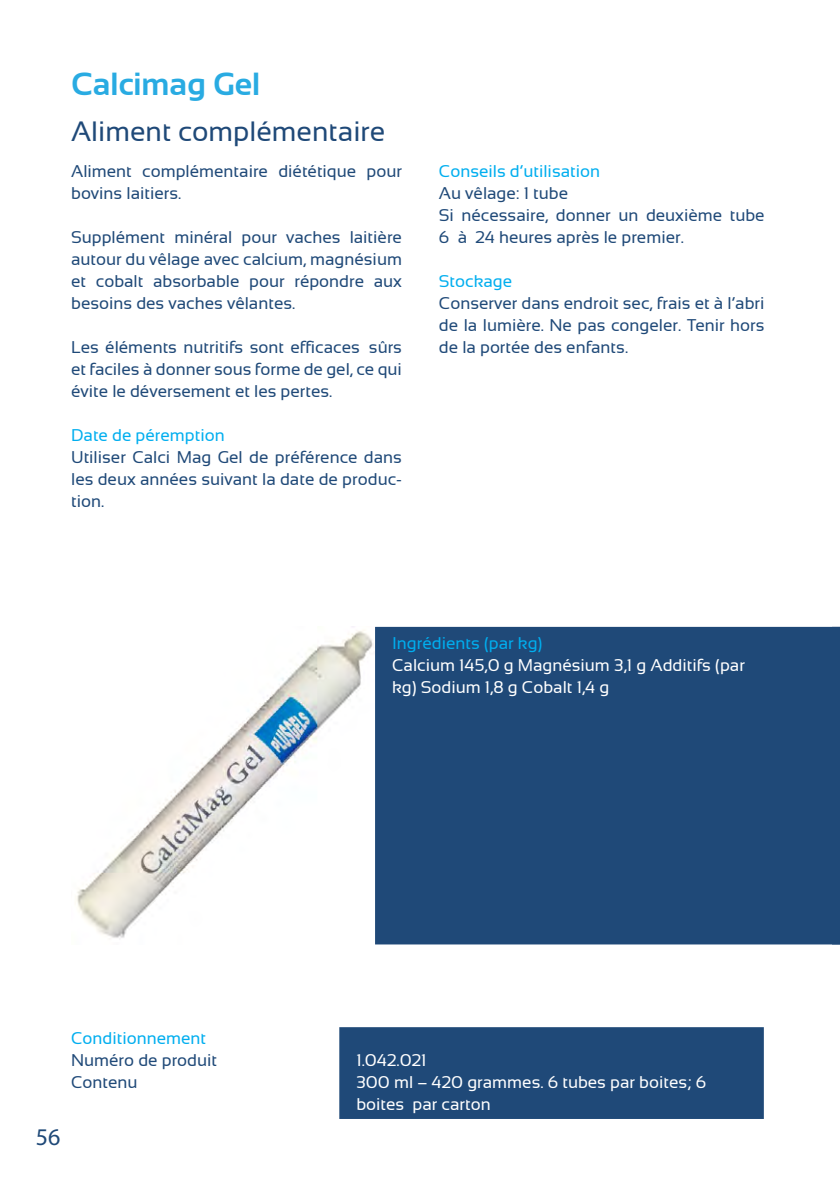
<style>
.page{position:relative;width:840px;height:1191px;background:#fff}
.page>*{position:absolute;margin:0;border:0;box-sizing:border-box;transform-origin:0 0}
.Text{font:700 32px "Sansation";color:#29abe2}
.t1{font:28px "Sansation";color:#1f4978}
.t2{font:24px "Myriad Pro";color:#1f4978}
.t3{font:17px/22px "Sansation";color:#1f4978;text-align:justify}
.t4{font:17px/22px "Sansation";color:#fff}
.t5{font:17px "Sansation";color:#00aeef}
.s1{font-style:inherit}
</style>
<div class="page">
<div style="left:339px;top:1027px;width:424px;height:92px;background:#1f4978;border:2px solid #1f4978"></div>
<div style="left:376px;top:628px;width:462px;height:315px;background:#1f4978"></div>
<div style="left:375px;top:627px;width:464px;height:317px;border:2px solid #1f4978"></div>
<svg style="left:831px;top:627px;width:8px;height:317px"></svg>
<img style="left:76px;top:630px;width:297px;height:308px">
<p class="Text" style="left:71px;top:66px;width:190px">Calcimag Gel</p>
<p class="t1" style="left:71px;top:115px;width:315px">Aliment complémentaire</p>
<p class="t3" style="left:71px;top:160px;width:332px">Aliment complémentaire diététique pour bovins laitiers.</p>
<p class="t3" style="left:71px;top:226px;width:332px">Supplément minéral pour vaches laitière autour du vêlage avec calcium, magnésium et cobalt absorbable pour répondre aux besoins des vaches vêlantes.</p>
<p class="t3" style="left:71px;top:336px;width:332px">Les éléments nutritifs sont efficaces sûrs et faciles à donner sous forme de gel, ce qui évite le déversement et les pertes.</p>
<p class="t5" style="left:71px;top:425px;width:155px">Date de péremption</p>
<p class="t3" style="left:71px;top:446px;width:332px">Utiliser Calci Mag Gel de préférence dans les deux années suivant la date de produc<span class="s1">‐ </span>tion.</p>
<p class="t5" style="left:438px;top:161px;width:163px">Conseils d’utilisation</p>
<p class="t3" style="left:438px;top:182px;width:131px">Au vêlage: 1 tube</p>
<p class="t3" style="left:438px;top:204px;width:327px">Si nécessaire, donner un deuxième tube<br>6 à 24 heures après le premier.</p>
<p class="t5" style="left:438px;top:271px;width:75px">Stockage</p>
<p class="t3" style="left:438px;top:292px;width:327px">Conserver dans endroit sec, frais et à l’abri de la lumière. Ne pas congeler. Tenir hors de la portée des enfants.</p>
<p class="t5" style="left:392px;top:633px;width:152px">Ingrédients (par kg)</p>
<p class="t4" style="left:392px;top:654px;width:354px">Calcium 145,0 g Magnésium 3,1 g Additifs (par kg) Sodium 1,8 g Cobalt 1,4 g</p>
<p class="t5" style="left:71px;top:1028px;width:136px">Conditionnement</p>
<p class="t3" style="left:71px;top:1049px;width:147px">Numéro de produit</p>
<p class="t3" style="left:71px;top:1071px;width:68px">Contenu</p>
<p class="t2" style="left:36px;top:1122px;width:26px">56</p>
<p class="t4" style="left:356px;top:1049px;width:72px">1.042.021</p>
<p class="t4" style="left:356px;top:1071px;width:351px">300 ml – 420 grammes. 6 tubes par boites; 6 boites par carton</p>
</div>
